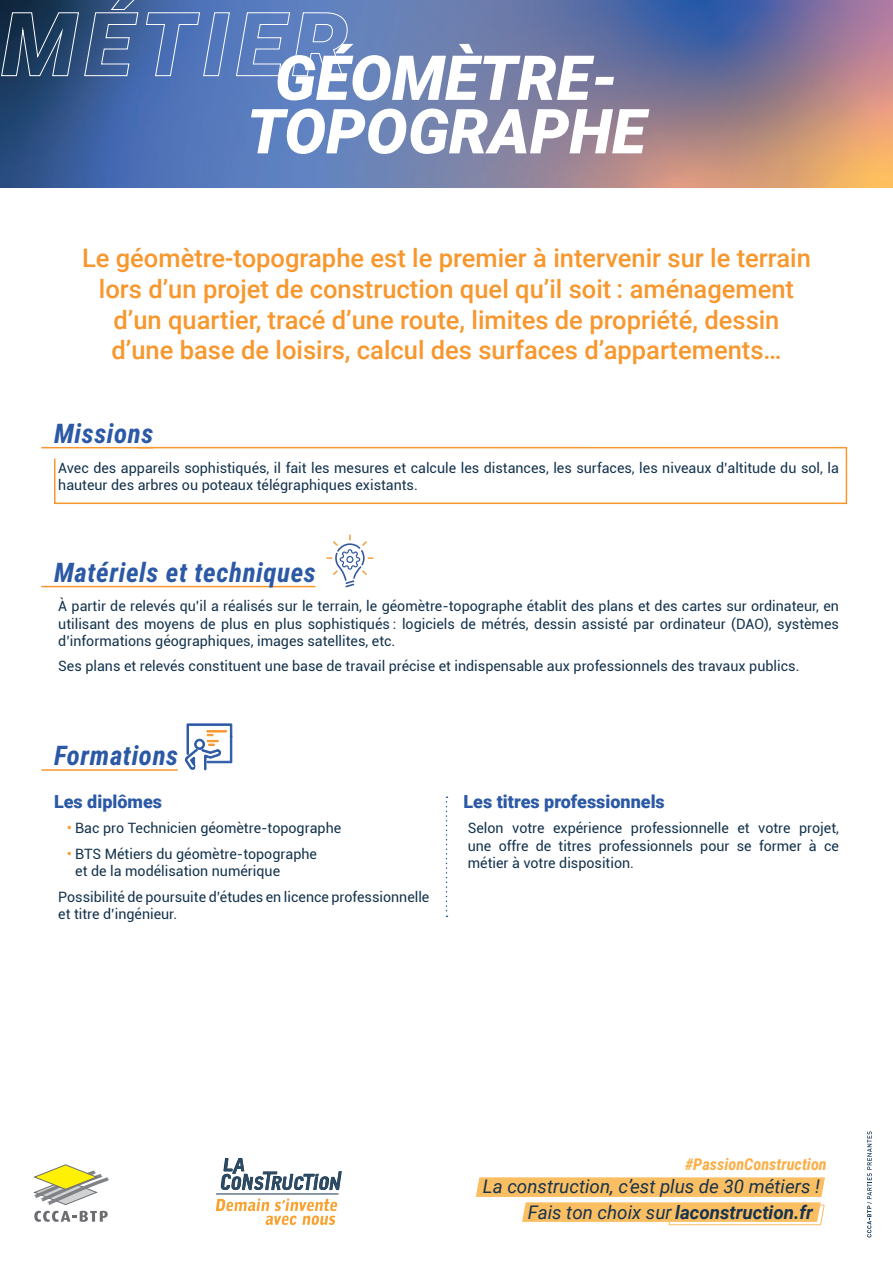
<style>
.page{position:relative;width:893px;height:1263px;background:#fff}
.page>*{position:absolute;margin:0;border:0;box-sizing:border-box;transform-origin:0 0}
.t1{font:italic 900 62.1px/53.4px "Roboto";color:#fff}
.t2{font:italic 700 27px "Roboto Condensed";letter-spacing:.02em;color:#2c59a5}
.t3{font:500 25.5px/30.6px "Roboto";color:#f7972d;text-align:center}
.t4{font:italic 18.75px/26px "Roboto";color:#17334d}
.t5{font:900 18px "Roboto";color:#2c59a5}
.t6{font:italic 700 16.35px "Roboto Condensed";color:#fbae46}
.t7{font:14.25px/17.1px "Roboto";color:#14334d}
.s1{font-weight:500;font-size:15px;color:#f9a230}
.s2{font-weight:700}
</style>
<div class="page">
<svg style="left:867px;top:1131px;width:5px;height:106px"></svg>
<img style="left:0;top:0;width:893px;height:188px">
<svg style="left:476px;top:1177px;width:349px;height:48px"></svg>
<svg style="left:216px;top:1198px;width:121px;height:27px"></svg>
<svg style="left:221px;top:1158px;width:121px;height:32px"></svg>
<hr style="left:216px;top:1193px;width:123px;height:1px;background:#14334d">
<svg style="left:34px;top:1164px;width:75px;height:41px"></svg>
<svg style="left:34px;top:1211px;width:74px;height:11px"></svg>
<hr style="left:41px;top:447px;width:112px;height:1px;background:#f7972d">
<hr style="left:41px;top:586px;width:274px;height:1px;background:#f7972d">
<hr style="left:41px;top:769px;width:137px;height:2px;background:#f7972d">
<svg style="left:53px;top:446px;width:795px;height:59px"></svg>
<svg style="left:326px;top:534px;width:47px;height:53px"></svg>
<svg style="left:185px;top:723px;width:47px;height:47px"></svg>
<svg style="left:446px;top:796px;width:1px;height:121px"></svg>
<h1 class="t1" style="left:247px;top:49px;width:401px;text-indent:-245px"><sup>MÉTIER</sup>GÉOMÈTRE-<br>TOPOGRAPHE</h1>
<p class="t3" style="left:82px;top:242px;width:730px">Le géomètre-topographe est le premier à intervenir sur le terrain lors d’un projet de construction quel qu’il soit : aménagement d’un quartier, tracé d’une route, limites de propriété, dessin d’une base de loisirs, calcul des surfaces d’appartements…</p>
<h2 class="t2" style="left:54px;top:414px;width:101px">Missions</h2>
<p class="t7" style="left:58px;top:458px;width:782px">Avec des appareils sophistiqués, il fait les mesures et calcule les distances, les surfaces, les niveaux d’altitude du sol, la hauteur des arbres ou poteaux télégraphiques existants.</p>
<h2 class="t2" style="left:54px;top:553px;width:263px">Matériels et techniques</h2>
<p class="t7" style="left:58px;top:597px;width:782px;text-align:justify">À partir de relevés qu’il a réalisés sur le terrain, le géomètre-topographe établit des plans et des cartes sur ordinateur, en utilisant des moyens de plus en plus sophistiqués : logiciels de métrés, dessin assisté par ordinateur (DAO), systèmes d’informations géographiques, images satellites, etc.</p>
<p class="t7" style="left:58px;top:657px;width:743px">Ses plans et relevés constituent une base de travail précise et indispensable aux professionnels des travaux publics.</p>
<h2 class="t2" style="left:54px;top:736px;width:126px">Formations</h2>
<p class="t5" style="left:54px;top:789px;width:110px">Les diplômes</p>
<p class="t7" style="left:67px;top:819px;width:276px"><span class="s1">•</span> Bac pro Technicien géomètre-topographe</p>
<p class="t7" style="left:75px;top:845px;width:243px;text-indent:-9px"><span class="s1">•</span> BTS Métiers du géomètre-topographe et de la modélisation numérique</p>
<p class="t7" style="left:58px;top:888px;width:373px">Possibilité de poursuite d’études en licence professionnelle et titre d’ingénieur.</p>
<p class="t5" style="left:463px;top:789px;width:203px">Les titres professionnels</p>
<p class="t7" style="left:468px;top:819px;width:373px;text-align:justify">Selon votre expérience professionnelle et votre projet, une offre de titres professionnels pour se former à ce métier à votre disposition.</p>
<p class="t6" style="left:685px;top:1153px;width:143px">#PassionConstruction</p>
<h3 class="t4" style="left:528px;top:1173px;width:294px;text-indent:-45px">La construction, c’est plus de 30 métiers !<br>Fais ton choix sur <span class="s2">laconstruction.fr</span></h3>
</div>
